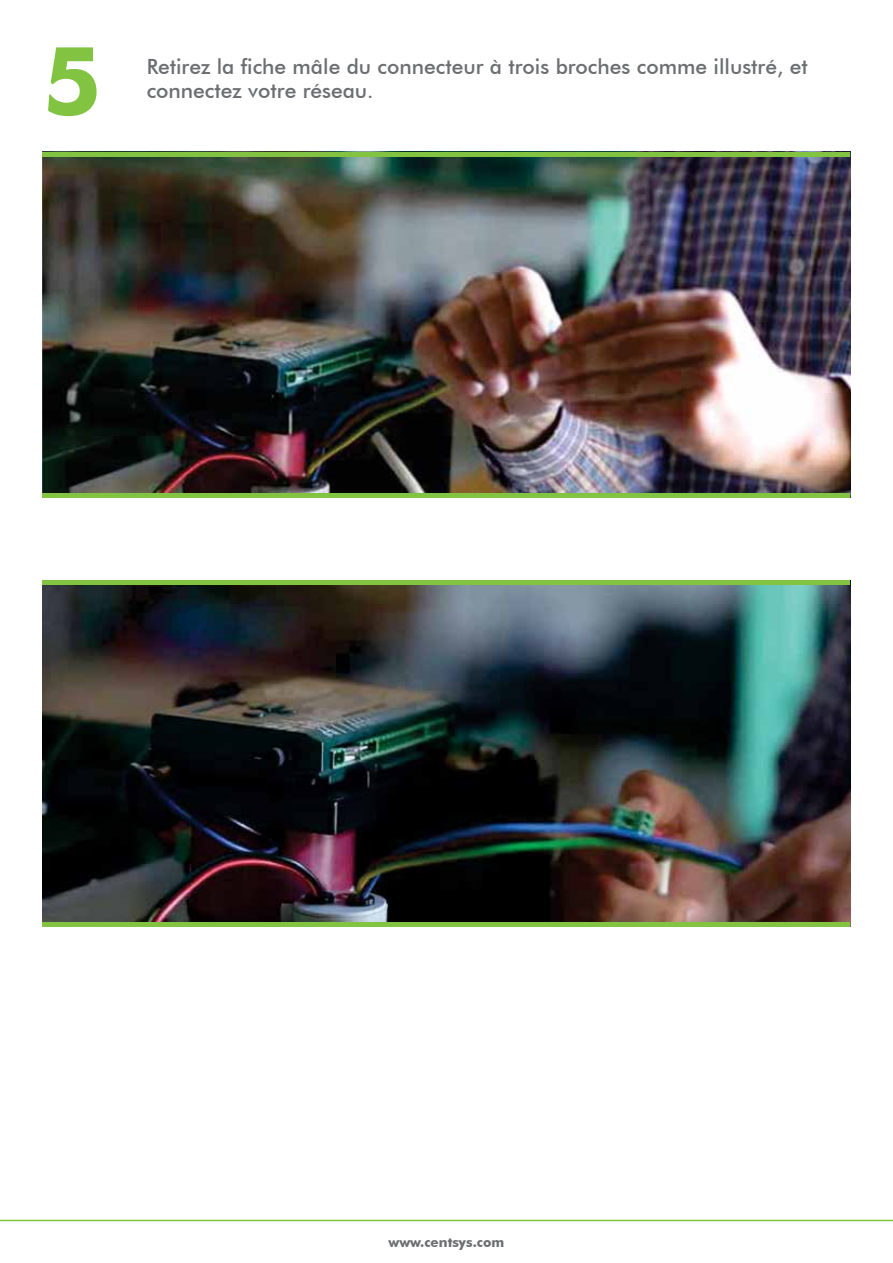
<style>
.page{position:relative;width:893px;height:1263px;background:#fff}
.page>*{position:absolute;margin:0;border:0;box-sizing:border-box;transform-origin:0 0}
.t1{font:700 94.5px "Futura BT";color:#82c341}
.t2{font:500 21px/24px "Futura BT";color:#6d6e71}
.t3{font:700 13.5px "Futura BT";color:#6d6e71}
</style>
<div class="page">
<hr style="left:0;top:1220px;width:893px;height:1px;background:#82c341">
<img style="left:43px;top:156px;width:807px;height:337px">
<img style="left:43px;top:585px;width:807px;height:337px">
<hr style="left:43px;top:152px;width:807px;height:4px;background:#82c341">
<div style="left:43px;top:580px;width:807px;height:5px;background:#82c341"></div>
<div style="left:43px;top:493px;width:807px;height:5px;background:#82c341"></div>
<hr style="left:43px;top:922px;width:807px;height:4px;background:#82c341">
<h1 class="t1" style="left:43px;top:23px;width:61px">5</h1>
<p class="t2" style="left:147px;top:55px;width:663px">Retirez la fiche mâle du connecteur à trois broches comme illustré, et connectez votre réseau.</p>
<p class="t3" style="left:389px;top:1234px;width:117px">www.centsys.com</p>
</div>
